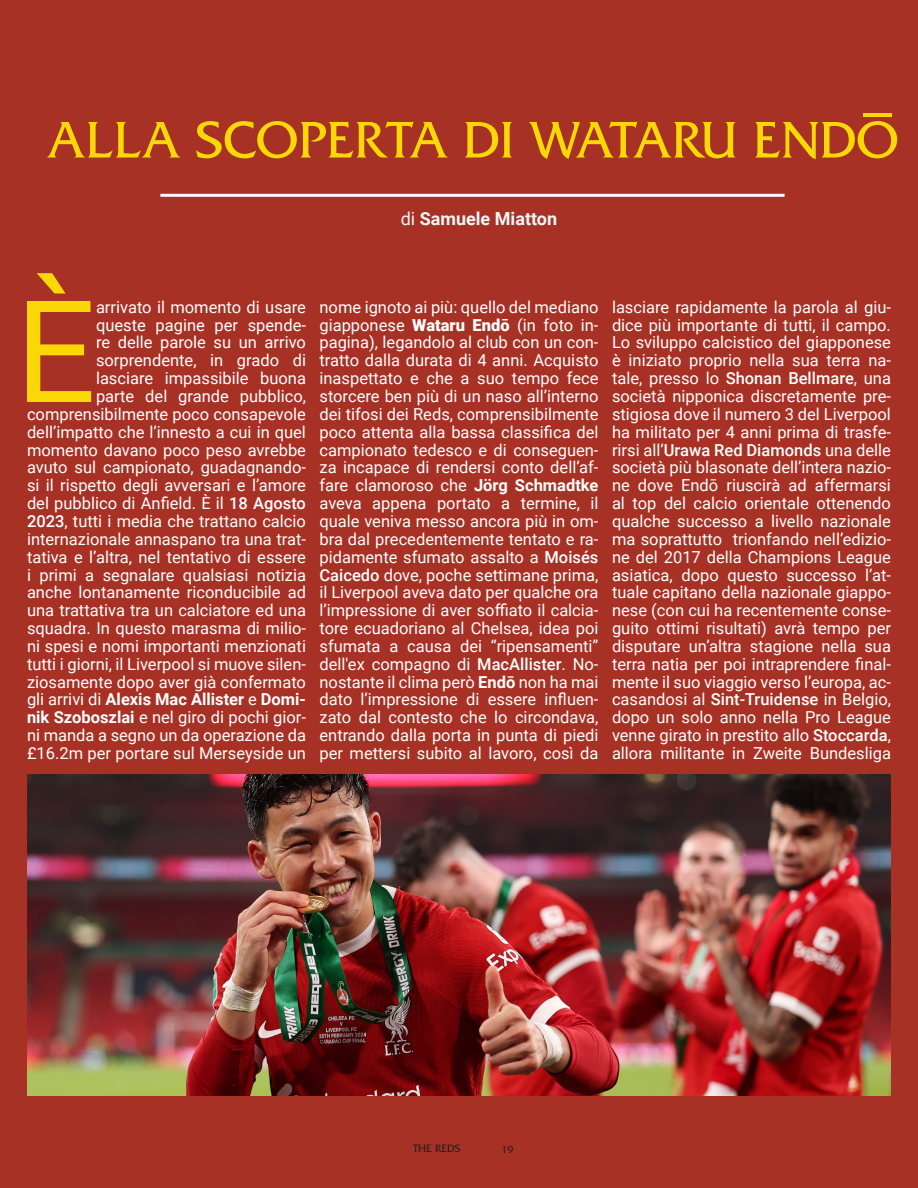
<style>
.page{position:relative;width:918px;height:1188px;background:#a83125}
.page>*{position:absolute;margin:0;border:0;box-sizing:border-box;transform-origin:0 0}
.Body_Text_-_Light_Ye{font:142.05px "Roboto";color:#fad706}
.Headline_Text_-_Robo{font:57px "Friz Quadrata";color:#fad706}
.Headline_Text_-_Robo-2{font:54px "Friz Quadrata";color:#fad706}
.t1{font:700 18px "Roboto";color:#eef8f9}
.Body_Text_-_Light_Ye-2{font:16.5px/17.9px "Roboto";color:#fff;text-align:justify}
.t2{font:11.25px "Friz Quadrata";color:#231f20}
.t3{font:10.5px "Friz Quadrata";color:#231f20}
.s1{font-weight:400}
.s2{font-weight:500}
.s3{font-weight:700}
.s4{font-weight:900}
</style>
<div class="page">
<img style="left:28px;top:775px;width:862px;height:321px">
<hr style="left:160px;top:194px;width:625px;height:3px;background:#f9fcfe">
<p class="Headline_Text_-_Robo" style="left:863px;top:59px;width:30px">_</p>
<p class="Headline_Text_-_Robo-2" style="left:46px;top:110px;width:854px">ALLA SCOPERTA DI WATARU ENDO</p>
<p class="t1" style="left:401px;top:206px;width:158px"><span class="s1">di</span> Samuele Miatton</p>
<p class="Body_Text_-_Light_Ye" style="left:15px;top:252px;width:82px">È</p>
<p class="Body_Text_-_Light_Ye-2" style="left:27px;top:297px;width:281px;text-align:right">arrivato il momento di usare<br>queste pagine per spende-<br>re delle parole su un arrivo sorprendente, in grado di<br>lasciare impassibile buona<br>parte del grande pubblico, comprensibilmente poco consapevole dell’impatto che l’innesto a cui in quel momento davano poco peso avrebbe avuto sul campionato, guadagnando&shy;si il rispetto degli avversari e l’amore del pubblico di Anfield. È il <span class="s2">18 Agosto 2023</span>, tutti i media che trattano calcio internazionale annaspano tra una trat&shy;tativa e l’altra, nel tentativo di essere i primi a segnalare qualsiasi notizia anche lontanamente riconducibile ad una trattativa tra un calciatore ed una squadra. In questo marasma di milio&shy;ni spesi e nomi importanti menzionati tutti i giorni, il Liverpool si muove silen&shy;ziosamente dopo aver già confermato gli arrivi di <span class="s3">Alexis Mac Allister</span> e <span class="s3">Domi&shy;nik Szoboszlai</span> e nel giro di pochi gior&shy;ni manda a segno un da operazione da £16.2m per portare sul Merseyside un</p>
<p class="Body_Text_-_Light_Ye-2" style="left:320px;top:297px;width:281px">nome ignoto ai più: quello del mediano giapponese <span class="s4">Wataru Endō</span> (in foto in&shy;pagina), legandolo al club con un con&shy;tratto dalla durata di 4 anni. Acquisto inaspettato e che a suo tempo fece storcere ben più di un naso all’interno dei tifosi dei Reds, comprensibilmente poco attenta alla bassa classifica del campionato tedesco e di conseguen&shy;za incapace di rendersi conto dell’af&shy;fare clamoroso che <span class="s3">Jörg Schmadtke </span>aveva appena portato a termine, il quale veniva messo ancora più in om&shy;bra dal precedentemente tentato e ra&shy;pidamente sfumato assalto a <span class="s2">Moisés Caicedo</span> dove, poche settimane prima, il Liverpool aveva dato per qualche ora l’impressione di aver soffiato il calcia&shy;tore ecuadoriano al Chelsea, idea poi sfumata a causa dei “ripensamenti” dell'ex compagno di <span class="s2">MacAllister</span>. No&shy;nostante il clima però <span class="s3">Endō</span> non ha mai dato l’impressione di essere influen&shy;zato dal contesto che lo circondava, entrando dalla porta in punta di piedi per mettersi subito al lavoro, così da</p>
<p class="Body_Text_-_Light_Ye-2" style="left:612px;top:297px;width:281px">lasciare rapidamente la parola al giu&shy;dice più importante di tutti, il campo.<br>Lo sviluppo calcistico del giapponese è iniziato proprio nella sua terra na&shy;tale, presso lo <span class="s2">Shonan Bellmare</span>, una società nipponica discretamente pre&shy;stigiosa dove il numero 3 del Liverpool ha militato per 4 anni prima di trasfe&shy;rirsi all’<span class="s2">Urawa Red Diamonds</span> una delle società più blasonate dell’intera nazio&shy;ne dove Endō riuscirà ad affermarsi al top del calcio orientale ottenendo qualche successo a livello nazionale ma soprattutto trionfando nell’edizio&shy;ne del 2017 della Champions League asiatica, dopo questo successo l’at&shy;tuale capitano della nazionale giappo&shy;nese (con cui ha recentemente conse&shy;guito ottimi risultati) avrà tempo per disputare un’altra stagione nella sua terra natia per poi intraprendere final&shy;mente il suo viaggio verso l’europa, ac&shy;casandosi al <span class="s2">Sint-Truidense</span> in Belgio, dopo un solo anno nella Pro League venne girato in prestito allo <span class="s2">Stoccarda</span>, allora militante in Zweite Bundesliga</p>
<p class="t2" style="left:413px;top:1142px;width:49px">THE REDS</p>
<p class="t3" style="left:502px;top:1143px;width:13px">19</p>
</div>
